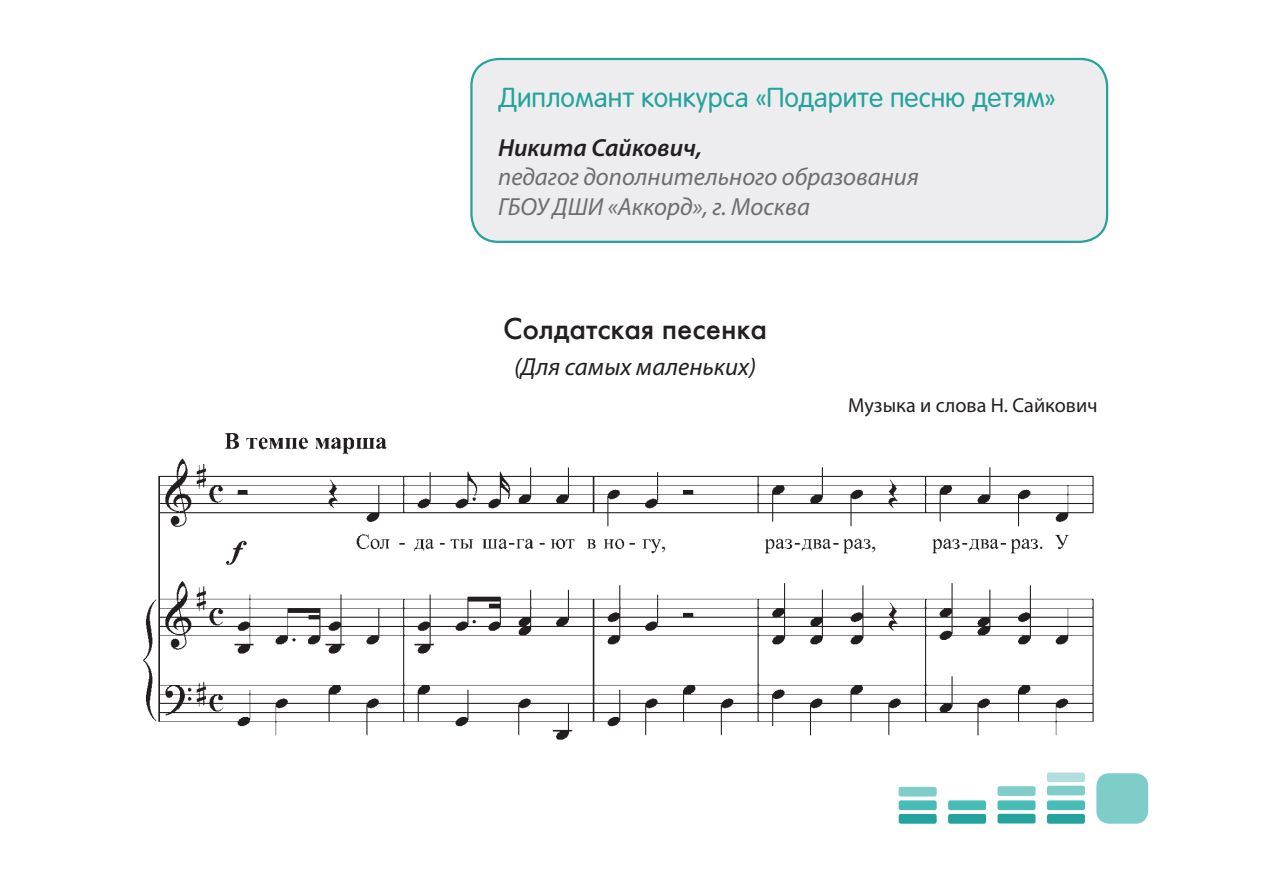
<style>
.page{position:relative;width:1280px;height:893px;background:#fff}
.page>*{position:absolute;margin:0;border:0;box-sizing:border-box;transform-origin:0 0}
.t1{font:31.5px "Futura Medium C";color:#231f20}
.t2{font:27px "Rotonda C";color:#24a39c}
.t3{font:italic 24.75px/29.7px "Myriad Pro";color:#6c6d70}
.t4{font:italic 24.75px "Myriad Pro";color:#231f20}
.t5{font:italic 600 24.75px "Myriad Pro";color:#231f20}
.t6{font:20.25px "Myriad Pro";color:#231f20}
</style>
<div class="page">
<div style="left:1096px;top:773px;width:52px;height:50px;background:#7fcdc9;border-radius:13px"></div>
<div style="left:997px;top:786px;width:38px;height:9px;background:#7fcdc9;border-radius:2px"></div>
<div style="left:948px;top:813px;width:38px;height:10px;background:#24a39c;border-radius:2px"></div>
<div style="left:899px;top:813px;width:38px;height:10px;background:#24a39c;border-radius:2px"></div>
<div style="left:1047px;top:785px;width:38px;height:10px;background:#7fcdc9;border-radius:2px"></div>
<div style="left:997px;top:813px;width:38px;height:10px;background:#24a39c;border-radius:2px"></div>
<div style="left:1047px;top:813px;width:38px;height:10px;background:#24a39c;border-radius:2px"></div>
<div style="left:948px;top:800px;width:38px;height:9px;background:#48bdb7;border-radius:2px"></div>
<div style="left:899px;top:800px;width:38px;height:9px;background:#48bdb7;border-radius:2px"></div>
<div style="left:899px;top:786px;width:38px;height:10px;background:#7fcdc9;border-radius:2px"></div>
<div style="left:1047px;top:772px;width:38px;height:10px;background:#b2dfde;border-radius:2px"></div>
<div style="left:997px;top:800px;width:38px;height:9px;background:#48bdb7;border-radius:2px"></div>
<div style="left:1047px;top:800px;width:38px;height:9px;background:#48bdb7;border-radius:2px"></div>
<img style="left:143px;top:433px;width:951px;height:307px">
<div style="left:471px;top:59px;width:636px;height:183px;background:#ededef;border-radius:27px"></div>
<div style="left:470px;top:58px;width:638px;height:185px;border:2px solid #24a39c;border-radius:27px"></div>
<p class="t2" style="left:498px;top:87px;width:559px">Дипломант конкурса «Подарите песню детям»</p>
<p class="t5" style="left:498px;top:138px;width:205px">Никита Сайкович,</p>
<p class="t3" style="left:498px;top:164px;width:422px">педагог дополнительного образования<br>ГБОУ ДШИ «Аккорд», г. Москва</p>
<p class="t1" style="left:503px;top:316px;width:266px">Солдатская песенка</p>
<p class="t4" style="left:514px;top:357px;width:244px">(Для самых маленьких)</p>
<p class="t6" style="left:848px;top:397px;width:251px">Музыка и слова Н. Cайкович</p>
</div>
